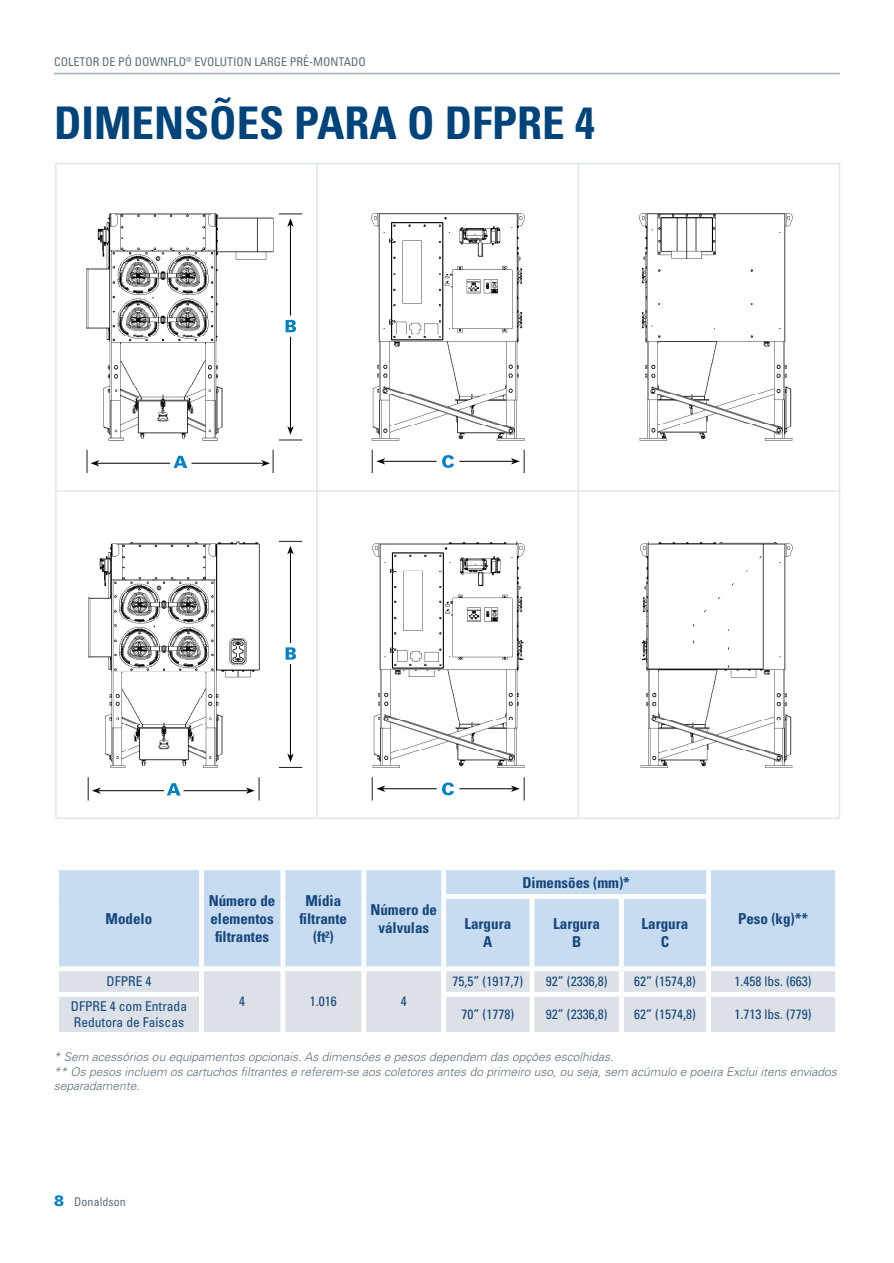
<style>
.page{position:relative;width:894px;height:1263px;background:#fff}
.page>*{position:absolute;margin:0;border:0;box-sizing:border-box;transform-origin:0 0}
.t1{font:700 condensed 45px "Univers LT Std";color:#00447c}
.t2{font:700 condensed 15px/18px "Univers LT Std";color:#15467b;text-align:center}
.t3{font:condensed 13.5px/16.2px "Univers LT Std";color:#15467b}
.t4{font:italic 300 12px/14.4px "Univers LT Std";color:#5c6f7c}
.t5{font:condensed 12px "Univers LT Std";color:#5c6f7c}
.s1{font-weight:900;font-stretch:normal;font-size:15px;color:#0081c6}
</style>
<div class="page">
<hr style="left:54px;top:73px;width:785px;height:1px;background:#adb8bf">
<div style="left:59px;top:870px;width:775px;height:96px;background:#c7dbf1"></div>
<div style="left:59px;top:971px;width:775px;height:61px;background:#dbe1e6"></div>
<div style="left:199px;top:870px;width:5px;height:26px;background:#fff"></div>
<div style="left:280px;top:870px;width:5px;height:26px;background:#fff"></div>
<div style="left:361px;top:870px;width:5px;height:26px;background:#fff"></div>
<div style="left:441px;top:870px;width:5px;height:24px;background:#fff"></div>
<hr style="left:706px;top:870px;width:4px;height:24px;background:#fff">
<div style="left:199px;top:896px;width:5px;height:70px;background:#fff"></div>
<div style="left:280px;top:896px;width:5px;height:70px;background:#fff"></div>
<div style="left:361px;top:896px;width:5px;height:70px;background:#fff"></div>
<div style="left:441px;top:894px;width:90px;height:5px;background:#fff"></div>
<div style="left:441px;top:899px;width:5px;height:67px;background:#fff"></div>
<div style="left:531px;top:894px;width:90px;height:5px;background:#fff"></div>
<div style="left:529px;top:899px;width:5px;height:67px;background:#fff"></div>
<div style="left:621px;top:894px;width:89px;height:5px;background:#fff"></div>
<div style="left:618px;top:899px;width:5px;height:67px;background:#fff"></div>
<hr style="left:706px;top:899px;width:4px;height:67px;background:#fff">
<div style="left:199px;top:971px;width:5px;height:20px;background:#fff"></div>
<div style="left:280px;top:971px;width:5px;height:23px;background:#fff"></div>
<div style="left:361px;top:971px;width:5px;height:23px;background:#fff"></div>
<div style="left:441px;top:971px;width:5px;height:20px;background:#fff"></div>
<div style="left:529px;top:971px;width:5px;height:20px;background:#fff"></div>
<div style="left:618px;top:971px;width:5px;height:20px;background:#fff"></div>
<hr style="left:706px;top:971px;width:4px;height:20px;background:#fff">
<div style="left:54px;top:991px;width:150px;height:5px;background:#fff"></div>
<div style="left:199px;top:996px;width:5px;height:36px;background:#fff"></div>
<div style="left:280px;top:994px;width:5px;height:38px;background:#fff"></div>
<div style="left:361px;top:994px;width:5px;height:38px;background:#fff"></div>
<div style="left:441px;top:991px;width:90px;height:5px;background:#fff"></div>
<div style="left:441px;top:996px;width:5px;height:36px;background:#fff"></div>
<div style="left:531px;top:991px;width:90px;height:5px;background:#fff"></div>
<div style="left:529px;top:996px;width:5px;height:36px;background:#fff"></div>
<div style="left:621px;top:991px;width:87px;height:5px;background:#fff"></div>
<div style="left:618px;top:996px;width:5px;height:36px;background:#fff"></div>
<div style="left:708px;top:991px;width:131px;height:5px;background:#fff"></div>
<hr style="left:706px;top:996px;width:4px;height:36px;background:#fff">
<svg style="left:56px;top:164px;width:783px;height:654px"></svg>
<p class="t5" style="left:54px;top:54px;width:313px">COLETOR DE PÓ DOWNFLO<sup>®</sup> EVOLUTION LARGE PRÉ-MONTADO</p>
<h1 class="t1" style="left:54px;top:95px;width:542px">DIMENSÕES PARA O DFPRE 4</h1>
<p class="t2" style="left:106px;top:909px;width:48px">Modelo</p>
<p class="t3" style="left:106px;top:973px;width:46px">DFPRE 4</p>
<p class="t2" style="left:209px;top:891px;width:68px">Número de elementos filtrantes</p>
<p class="t2" style="left:299px;top:891px;width:49px">Mídia filtrante (ft²)</p>
<p class="t2" style="left:370px;top:900px;width:68px">Número de válvulas</p>
<p class="t2" style="left:522px;top:873px;width:109px">Dimensões (mm)*</p>
<p class="t2" style="left:464px;top:914px;width:48px">Largura<br>A</p>
<p class="t2" style="left:553px;top:914px;width:48px">Largura<br>B</p>
<p class="t2" style="left:641px;top:914px;width:48px">Largura<br>C</p>
<p class="t2" style="left:737px;top:909px;width:71px">Peso (kg)**</p>
<p class="t3" style="left:452px;top:973px;width:72px">75,5” (1917,7)</p>
<p class="t3" style="left:545px;top:973px;width:63px">92” (2336,8)</p>
<p class="t3" style="left:634px;top:973px;width:63px">62” (1574,8)</p>
<p class="t3" style="left:734px;top:973px;width:79px">1.458 lbs. (663)</p>
<p class="t3" style="left:239px;top:993px;width:7px">4</p>
<p class="t3" style="left:310px;top:993px;width:28px">1.016</p>
<p class="t3" style="left:400px;top:993px;width:7px">4</p>
<p class="t3" style="left:71px;top:998px;width:118px">DFPRE 4 com Entrada<br>Redutora de Faíscas</p>
<p class="t3" style="left:461px;top:1006px;width:54px">70” (1778)</p>
<p class="t3" style="left:545px;top:1006px;width:63px">92” (2336,8)</p>
<p class="t3" style="left:634px;top:1006px;width:63px">62” (1574,8)</p>
<p class="t3" style="left:734px;top:1006px;width:79px">1.713 lbs. (779)</p>
<p class="t4" style="left:54px;top:1050px;width:784px">* Sem acessórios ou equipamentos opcionais. As dimensões e pesos dependem das opções escolhidas.<br>** Os pesos incluem os cartuchos filtrantes e referem-se aos coletores antes do primeiro uso, ou seja, sem acúmulo e poeira Exclui itens enviados separadamente.</p>
<p class="t5" style="left:54px;top:1193px;width:73px"><span class="s1">8</span> Donaldson</p>
</div>
